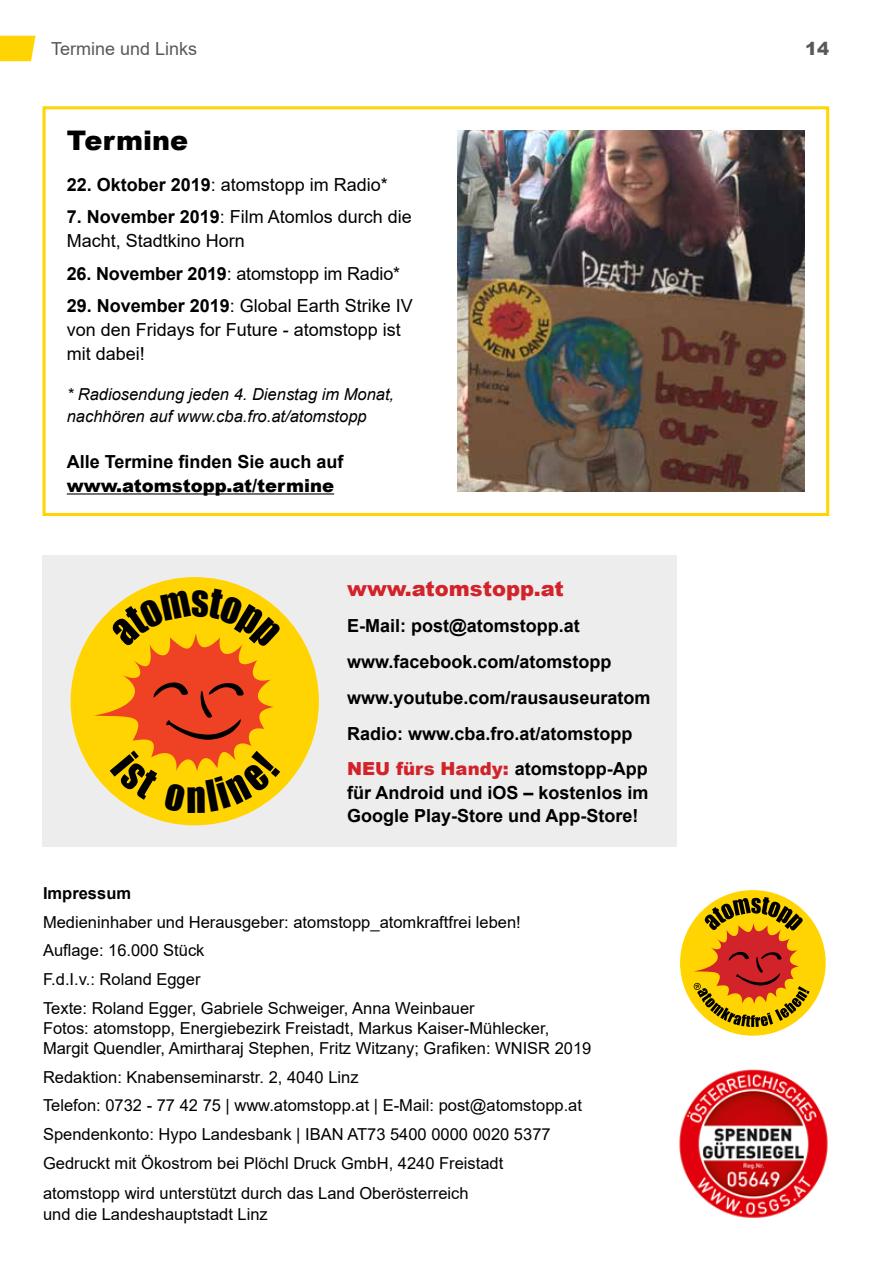
<style>
.page{position:relative;width:893px;height:1263px;background:#fff}
.page>*{position:absolute;margin:0;border:0;box-sizing:border-box;transform-origin:0 0}
.t1{font:39.9px "Impact";color:#000;scale:.94 1}
.t2{font:900 27px "Arial";color:#000}
.t3{font:900 21px "Arial";color:#d2232a}
.t4{font:700 18px/35.8px "Arial";color:#000}
.t5{font:18px/24px "Arial";color:#000}
.t6{font:900 18px "Arial";color:#000}
.t7{font:18px "Arial";color:#58595b}
.t8{font:900 18px "Arial";color:#58595b}
.t9{font:16.5px/28.7px "Arial";color:#000}
.t10{font:italic 16.5px/22.5px "Arial";color:#000}
.t11{font:700 16.5px "Arial";color:#000}
.s1{font-weight:700}
.s2{font-weight:900;color:#d2232a}
</style>
<div class="page">
<hr style="left:67px;top:493px;width:267px;height:1px;background:#000">
<div style="left:43px;top:106px;width:786px;height:410px;border:3px solid #ffd400"></div>
<img style="left:457px;top:131px;width:348px;height:361px">
<img style="left:679px;top:1069px;width:149px;height:149px">
<div style="left:680px;top:890px;width:146px;height:146px;background:#ffd400;border-radius:50%"></div>
<svg style="left:694px;top:897px;width:115px;height:130px"></svg>
<div style="left:43px;top:556px;width:634px;height:291px;background:#ededee"></div>
<div style="left:71px;top:577px;width:248px;height:248px;background:#ffd400;border-radius:50%"></div>
<svg style="left:0;top:36px;width:36px;height:25px"></svg>
<svg style="left:94px;top:588px;width:188px;height:224px"></svg>
<p class="t7" style="left:51px;top:36px;width:148px">Termine und Links</p>
<p class="t8" style="left:805px;top:35px;width:26px">14</p>
<h2 class="t2" style="left:67px;top:121px;width:123px">Termine</h2>
<p class="t5" style="left:67px;top:172px;width:323px"><span class="s1">22. Oktober 2019</span>: atomstopp im Radio*</p>
<p class="t5" style="left:67px;top:205px;width:347px"><span class="s1">7. November 2019</span>: Film Atomlos durch die<br>Macht, Stadtkino Horn</p>
<p class="t5" style="left:67px;top:261px;width:335px"><span class="s1">26. November 2019</span>: atomstopp im Radio*</p>
<p class="t5" style="left:67px;top:294px;width:348px"><span class="s1">29. November 2019</span>: Global Earth Strike IV von den Fridays for Future - atomstopp ist mit dabei!</p>
<p class="t10" style="left:67px;top:383px;width:329px">* Radiosendung jeden 4. Dienstag im Monat, nachhören auf www.cba.fro.at/atomstopp</p>
<p class="t4" style="left:67px;top:444px;width:278px">Alle Termine finden Sie auch auf</p>
<p class="t6" style="left:67px;top:472px;width:269px">www.atomstopp.at/termine</p>
<h1 class="t1" style="left:186px;top:766px;width:23px">n</h1>
<p class="t3" style="left:347px;top:574px;width:218px">www.atomstopp.at</p>
<p class="t4" style="left:347px;top:608px;width:305px">E-Mail: post@atomstopp.at www.facebook.com/atomstopp www.youtube.com/rausauseuratom<br>Radio: www.cba.fro.at/atomstopp<br><span class="s2">NEU fürs Handy:</span> atomstopp-App</p>
<p class="t4" style="left:347px;top:781px;width:303px;line-height:23.1px">für Android und iOS – kostenlos im<br>Google Play-Store und App-Store!</p>
<p class="t11" style="left:43px;top:881px;width:90px">Impressum</p>
<p class="t9" style="left:43px;top:907px;width:479px">Medieninhaber und Herausgeber: atomstopp_atomkraftfrei leben!<br>Auflage: 16.000 Stück<br>F.d.I.v.: Roland Egger<br>Texte: Roland Egger, Gabriele Schweiger, Anna Weinbauer</p>
<p class="t9" style="left:43px;top:1018px;width:550px;line-height:20.1px">Fotos: atomstopp, Energiebezirk Freistadt, Markus Kaiser-Mühlecker,<br>Margit Quendler, Amirtharaj Stephen, Fritz Witzany; Grafiken: WNISR 2019</p>
<p class="t9" style="left:43px;top:1062px;width:540px">Redaktion: Knabenseminarstr. 2, 4040 Linz<br>Telefon: 0732 - 77 42 75 | www.atomstopp.at | E-Mail: post@atomstopp.at Spendenkonto: Hypo Landesbank | IBAN AT73 5400 0000 0020 5377<br>Gedruckt mit Ökostrom bei Plöchl Druck GmbH, 4240 Freistadt</p>
<p class="t9" style="left:43px;top:1183px;width:427px;line-height:20.1px">atomstopp wird unterstützt durch das Land Oberösterreich und die Landeshauptstadt Linz</p>
</div>
